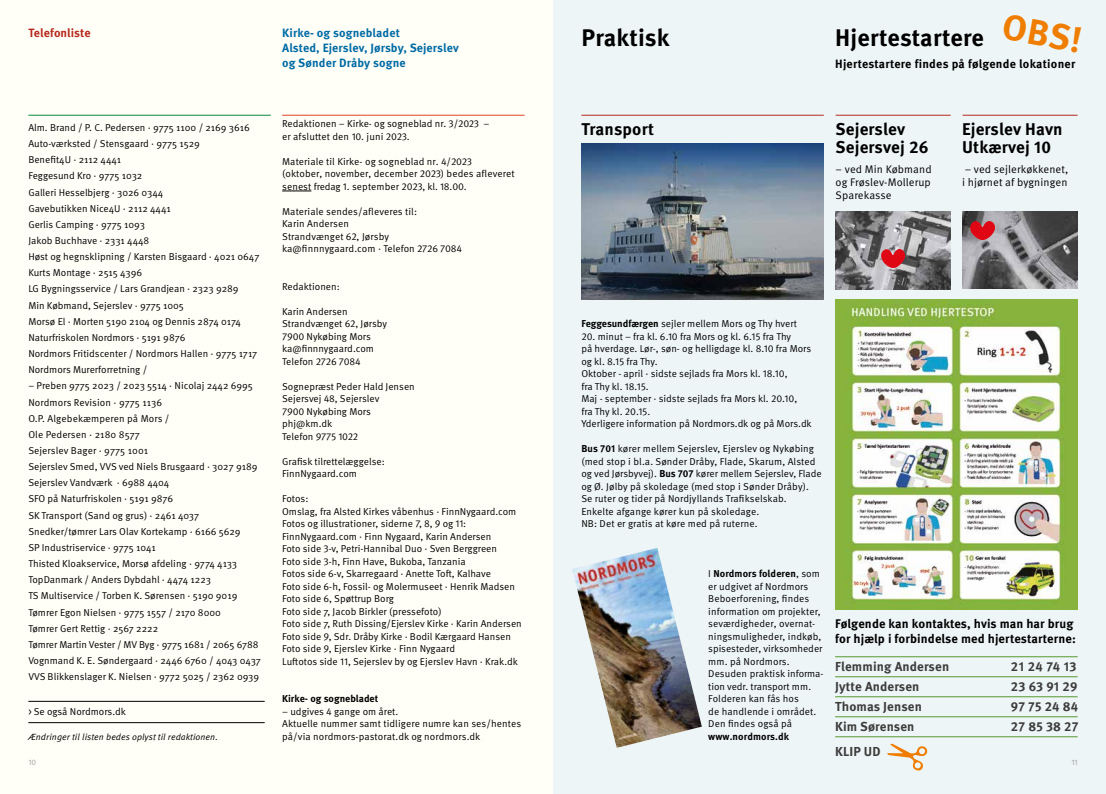
<style>
.page{position:relative;width:1106px;height:794px;background:#fff}
.page>*{position:absolute;margin:0;border:0;box-sizing:border-box;transform-origin:0 0}
.t1{font:700 36px "Meta Pro";color:#ef7d00}
.t2{font:700 24px "Meta Pro";letter-spacing:.005em;color:#000}
.t3{font:700 17px/18px "Meta Pro";letter-spacing:.01em;color:#000}
.t4{font:700 13px "Meta Pro";letter-spacing:.01em;color:#3c3c3b}
.t5{font:700 12.5px/15px "Meta Pro";letter-spacing:.01em;color:#000}
.t6{font:700 12px/15px "Meta Pro";letter-spacing:.01em;color:#006ba5}
.t7{font:700 12px "Meta Pro";letter-spacing:.02em;color:#000}
.t8{font:700 12px "Meta Pro";letter-spacing:.005em;color:#b7291e}
.t9{font:11px/13.2px "Meta Pro Norm";letter-spacing:.01em;color:#000;text-align:justify}
.t10{font:10px/12.5px "Meta Pro Norm";color:#000}
.t11{font:700 10px "Meta Pro";color:#000}
.t12{font:9px "Meta Pro Norm Ita";letter-spacing:.01em;color:#000}
.t13{font:8px "Meta Pro Norm";color:#a1a1a1}
.s1{font-family:"Meta Pro";font-weight:700}
.s2{font-family:"Meta Pro Norm";font-weight:400}
</style>
<div class="page">
<div style="left:0;top:0;width:553px;height:794px;background:#fffef7"></div>
<div style="left:553px;top:0;width:553px;height:794px;background:#eef5f6"></div>
<svg style="left:282px;top:190px;width:29px;height:1px"></svg>
<img style="left:835px;top:212px;width:115px;height:77px">
<img style="left:881px;top:249px;width:23px;height:18px">
<img style="left:962px;top:212px;width:115px;height:77px">
<img style="left:970px;top:221px;width:24px;height:18px">
<hr style="left:835px;top:115px;width:115px;height:1px;background:#b7291e">
<hr style="left:962px;top:115px;width:115px;height:1px;background:#b7291e">
<svg style="left:887px;top:743px;width:40px;height:27px"></svg>
<hr style="left:835px;top:656px;width:242px;height:1px;background:#579931">
<hr style="left:835px;top:676px;width:242px;height:1px;background:#579931">
<hr style="left:835px;top:696px;width:242px;height:1px;background:#579931">
<hr style="left:835px;top:716px;width:242px;height:1px;background:#579931">
<hr style="left:835px;top:736px;width:242px;height:1px;background:#579931">
<img style="left:572px;top:548px;width:130px;height:200px">
<hr style="left:581px;top:115px;width:242px;height:1px;background:#b7291e">
<img style="left:581px;top:144px;width:242px;height:156px">
<hr style="left:28px;top:701px;width:237px;height:1px;background:#000">
<hr style="left:28px;top:722px;width:237px;height:1px;background:#000">
<hr style="left:28px;top:115px;width:243px;height:1px;background:#008d3c">
<hr style="left:282px;top:115px;width:242px;height:1px;background:#e14627">
<img style="left:835px;top:299px;width:242px;height:310px">
<p class="t8" style="left:28px;top:24px;width:64px">Telefonliste</p>
<p class="t6" style="left:282px;top:25px;width:178px">Kirke- og sognebladet<br>Alsted, Ejerslev, Jørsby, Sejerslev og Sønder Dråby sogne</p>
<h2 class="t2" style="left:581px;top:19px;width:90px">Praktisk</h2>
<h2 class="t2" style="left:835px;top:19px;width:150px">Hjertestartere</h2>
<h1 class="t1" style="left:1008px;top:-2px;width:82px;rotate:11deg">OBS!</h1>
<p class="t7" style="left:835px;top:54px;width:242px">Hjertestartere findes på følgende lokationer</p>
<p class="t10" style="left:28px;top:119px;width:232px;line-height:16.1px">Alm. Brand / P. C. Pedersen · 9775 1100 / 2169 3616<br>Auto-værksted / Stensgaard · 9775 1529<br>Benefit4U · 2112 4441<br>Feggesund Kro · 9775 1032<br>Galleri Hesselbjerg · 3026 0344<br>Gavebutikken Nice4U · 2112 4441<br>Gerlis Camping · 9775 1093<br>Jakob Buchhave · 2331 4448<br>Høst og hegnsklipning / Karsten Bisgaard · 4021 0647<br>Kurts Montage · 2515 4396<br>LG Bygningsservice / Lars Grandjean · 2323 9289<br>Min Købmand, Sejerslev · 9775 1005<br>Morsø El · Morten 5190 2104 og Dennis 2874 0174<br>Naturfriskolen Nordmors · 5191 9876<br>Nordmors Fritidscenter / Nordmors Hallen · 9775 1717<br>Nordmors Murerforretning /</p>
<p class="t10" style="left:28px;top:377px;width:234px;line-height:16.2px">– Preben 9775 2023 / 2023 5514 · Nicolaj 2442 6995<br>Nordmors Revision · 9775 1136<br>O.P. Algebekæmperen på Mors /<br>Ole Pedersen · 2180 8577<br>Sejerslev Bager · 9775 1001<br>Sejerslev Smed, VVS ved Niels Brusgaard · 3027 9189<br>Sejerslev Vandværk · 6988 4404<br>SFO på Naturfriskolen · 5191 9876<br>SK Transport (Sand og grus) · 2461 4037<br>Snedker/tømrer Lars Olav Kortekamp · 6166 5629<br>SP Industriservice · 9775 1041<br>Thisted Kloakservice, Morsø afdeling · 9774 4133<br>TopDanmark / Anders Dybdahl · 4474 1223<br>TS Multiservice / Torben K. Sørensen · 5190 9019<br>Tømrer Egon Nielsen · 9775 1557 / 2170 8000<br>Tømrer Gert Rettig · 2567 2222<br>Tømrer Martin Vester / MV Byg · 9775 1681 / 2065 6788<br>Vognmand K. E. Søndergaard · 2446 6760 / 4043 0437<br>VVS Blikkenslager K. Nielsen · 9772 5025 / 2362 0939</p>
<p class="t10" style="left:28px;top:704px;width:99px">&gt; Se også Nordmors.dk</p>
<p class="t12" style="left:28px;top:730px;width:191px">Ændringer til listen bedes oplyst til redaktionen.</p>
<p class="t10" style="left:282px;top:117px;width:209px">Redaktionen – Kirke- og sogneblad nr. 3/2023 – er afsluttet den 10. juni 2023.</p>
<p class="t10" style="left:282px;top:154px;width:234px">Materiale til Kirke- og sogneblad nr. 4/2023 (oktober, november, december 2023) bedes afleveret senest fredag 1. september 2023, kl. 18.00.</p>
<p class="t10" style="left:282px;top:204px;width:181px">Materiale sendes/afleveres til:<br>Karin Andersen<br>Strandvænget 62, Jørsby ka@finnnygaard.com · Telefon 2726 7084</p>
<p class="t10" style="left:282px;top:279px;width:59px">Redaktionen:</p>
<p class="t10" style="left:282px;top:304px;width:106px">Karin Andersen<br>Strandvænget 62, Jørsby<br>7900 Nykøbing Mors ka@finnnygaard.com<br>Telefon 2726 7084</p>
<p class="t10" style="left:282px;top:379px;width:134px">Sognepræst Peder Hald Jensen<br>Sejersvej 48, Sejerslev<br>7900 Nykøbing Mors phj@km.dk<br>Telefon 9775 1022</p>
<p class="t10" style="left:282px;top:454px;width:104px">Grafisk tilrettelæggelse:<br>FinnNygaard.com</p>
<p class="t10" style="left:282px;top:492px;width:241px">Fotos:<br>Omslag, fra Alsted Kirkes våbenhus · FinnNygaard.com Fotos og illustrationer, siderne 7, 8, 9 og 11:<br>FinnNygaard.com · Finn Nygaard, Karin Andersen<br>Foto side 3-v, Petri-Hannibal Duo · Sven Berggreen<br>Foto side 3-h, Finn Have, Bukoba, Tanzania<br>Fotos side 6-v, Skarregaard · Anette Toft, Kalhave<br>Foto side 6-h, Fossil- og Molermuseet · Henrik Madsen Foto side 6, Spøttrup Borg<br>Foto side 7, Jacob Birkler (pressefoto)<br>Foto side 7, Ruth Dissing/Ejerslev Kirke · Karin Andersen Foto side 9, Sdr. Dråby Kirke · Bodil Kærgaard Hansen Foto side 9, Ejerslev Kirke · Finn Nygaard<br>Luftotos side 11, Sejerslev by og Ejerslev Havn · Krak.dk</p>
<p class="t11" style="left:282px;top:691px;width:98px">Kirke- og sognebladet</p>
<p class="t10" style="left:282px;top:704px;width:240px">– udgives 4 gange om året.<br>Aktuelle nummer samt tidligere numre kan ses/hentes på/via nordmors-pastorat.dk og nordmors.dk</p>
<h3 class="t3" style="left:581px;top:119px;width:74px">Transport</h3>
<h3 class="t3" style="left:835px;top:119px;width:94px">Sejerslev<br>Sejersvej 26</h3>
<p class="t9" style="left:835px;top:162px;width:97px">– ved Min Købmand og Frøslev-Mollerup Sparekasse</p>
<h3 class="t3" style="left:962px;top:119px;width:102px">Ejerslev Havn<br>Utkærvej 10</h3>
<p class="t9" style="left:962px;top:162px;width:108px">– ved sejlerkøkkenet, i hjørnet af bygningen</p>
<p class="t10" style="left:581px;top:317px;width:217px"><span class="s1">Feggesundfærgen</span> sejler mellem Mors og Thy hvert</p>
<p class="t10" style="left:581px;top:329px;width:232px">20. minut – fra kl. 6.10 fra Mors og kl. 6.15 fra Thy<br>på hverdage. Lør-, søn- og helligdage kl. 8.10 fra Mors og kl. 8.15 fra Thy.<br>Oktober - april · sidste sejlads fra Mors kl. 18.10,<br>fra Thy kl. 18.15.<br>Maj - september · sidste sejlads fra Mors kl. 20.10,<br>fra Thy kl. 20.15.<br>Yderligere information på Nordmors.dk og på Mors.dk</p>
<p class="t10" style="left:581px;top:442px;width:242px"><span class="s1">Bus 701</span> kører mellem Sejerslev, Ejerslev og Nykøbing (med stop i bl.a. Sønder Dråby, Flade, Skarum, Alsted og ved Jørsbyvej). <span class="s1">Bus 707</span> kører mellem Sejerslev, Flade og Ø. Jølby på skoledage (med stop i Sønder Dråby).<br>Se ruter og tider på Nordjyllands Trafikselskab.<br>Enkelte afgange kører kun på skoledage.<br>NB: Det er gratis at køre med på ruterne.</p>
<p class="t11" style="left:708px;top:566px;width:113px"><span class="s2">I</span> Nordmors folderen<span class="s2">, som</span></p>
<p class="t10" style="left:708px;top:579px;width:117px">er udgivet af Nordmors<br>Beboerforening, findes information om projekter, seværdigheder, overnat&shy;ningsmuligheder, indkøb, spisesteder, virksomheder mm. på Nordmors.<br>Desuden praktisk informa&shy;tion vedr. transport mm.<br>Folderen kan fås hos<br>de handlende i området.<br>Den findes også på</p>
<p class="t11" style="left:708px;top:728px;width:82px">www.nordmors.dk</p>
<p class="t5" style="left:835px;top:615px;width:242px">Følgende kan kontaktes, hvis man har brug for hjælp i forbindelse med hjertestarterne:</p>
<h3 class="t4" style="left:835px;top:656px;width:115px">Flemming Andersen</h3>
<h3 class="t4" style="left:1011px;top:656px;width:67px">21 24 74 13</h3>
<h3 class="t4" style="left:835px;top:676px;width:86px">Jytte Andersen</h3>
<h3 class="t4" style="left:1011px;top:676px;width:68px">23 63 91 29</h3>
<h3 class="t4" style="left:835px;top:696px;width:88px">Thomas Jensen</h3>
<h3 class="t4" style="left:1011px;top:696px;width:69px">97 75 24 84</h3>
<h3 class="t4" style="left:835px;top:716px;width:81px">Kim Sørensen</h3>
<h3 class="t4" style="left:1011px;top:716px;width:69px">27 85 38 27</h3>
<h3 class="t4" style="left:835px;top:741px;width:47px">KLIP UD</h3>
<p class="t13" style="left:28px;top:756px;width:9px">10</p>
<p class="t13" style="left:1071px;top:756px;width:8px">11</p>
</div>
